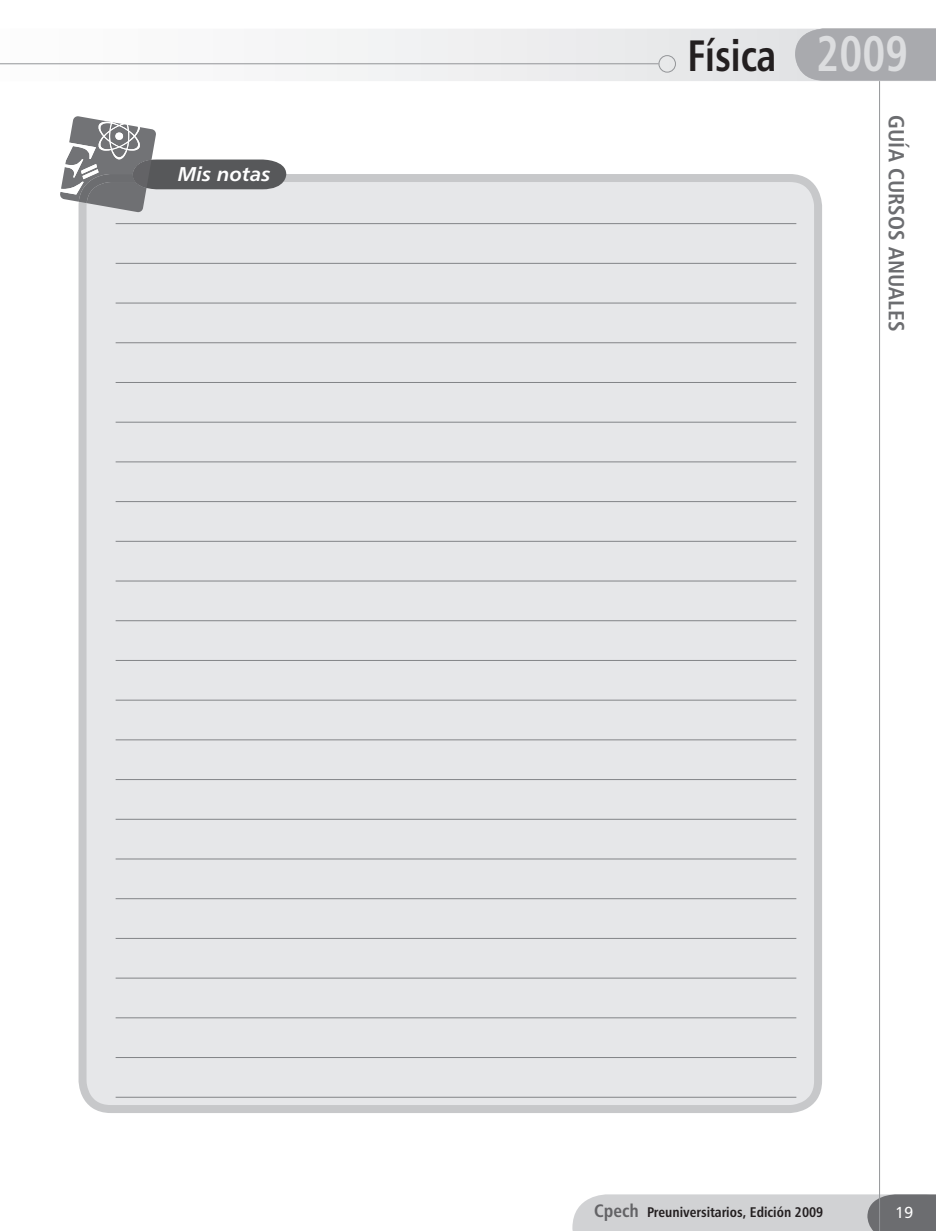
<style>
.page{position:relative;width:936px;height:1231px;background:#fff}
.page>*{position:absolute;margin:0;border:0;box-sizing:border-box;transform-origin:0 0}
.t1{font:44px "Humanist 777 BT Bold Condensed B";color:#231f20;scale:.9 1}
.t2{font:22px "Humanist 777 BT Bold Condensed B";letter-spacing:.01em;color:#6c6d70}
.t3{font:20px "Humanist 777 BT Bold Italic B";color:#fff}
.t4{font:16px "Humanist 777 BT Roman B";color:#fff}
.t5{font:14px "Humanist 777 BT Bold Condensed B";color:#231f20}
.s1{font-size:50px;color:#dcdddf}
.s2{font-size:18px;color:#636366}
</style>
<div class="page">
<svg style="left:572px;top:1194px;width:363px;height:36px;background:#c1c2c4"></svg>
<svg style="left:0;top:29px;width:795px;height:52px"></svg>
<div style="left:795px;top:29px;width:140px;height:52px;background:#a9aaae"></div>
<hr style="left:0;top:63px;width:658px;height:1px;background:#939598">
<div style="left:658px;top:55px;width:18px;height:18px;border:1px solid #939598;border-radius:50%"></div>
<hr style="left:879px;top:81px;width:1px;height:1149px;background:#939598">
<div style="left:78px;top:174px;width:744px;height:938px;background:#e6e7e9"></div>
<hr style="left:116px;top:223px;width:680px;height:1px;background:#808285">
<hr style="left:116px;top:263px;width:680px;height:1px;background:#808285">
<hr style="left:116px;top:303px;width:680px;height:1px;background:#808285">
<hr style="left:116px;top:342px;width:680px;height:1px;background:#808285">
<hr style="left:116px;top:382px;width:680px;height:1px;background:#808285">
<hr style="left:116px;top:422px;width:680px;height:1px;background:#808285">
<hr style="left:116px;top:461px;width:680px;height:1px;background:#808285">
<hr style="left:116px;top:501px;width:680px;height:1px;background:#808285">
<hr style="left:116px;top:541px;width:680px;height:1px;background:#808285">
<hr style="left:116px;top:580px;width:680px;height:1px;background:#808285">
<hr style="left:116px;top:620px;width:680px;height:1px;background:#808285">
<hr style="left:116px;top:660px;width:680px;height:1px;background:#808285">
<hr style="left:116px;top:699px;width:680px;height:1px;background:#808285">
<hr style="left:116px;top:739px;width:680px;height:1px;background:#808285">
<hr style="left:116px;top:779px;width:680px;height:1px;background:#808285">
<hr style="left:116px;top:818px;width:680px;height:1px;background:#808285">
<hr style="left:116px;top:858px;width:680px;height:1px;background:#808285">
<hr style="left:116px;top:898px;width:680px;height:1px;background:#808285">
<hr style="left:116px;top:937px;width:680px;height:1px;background:#808285">
<hr style="left:116px;top:977px;width:680px;height:1px;background:#808285">
<hr style="left:116px;top:1017px;width:680px;height:1px;background:#808285">
<hr style="left:116px;top:1096px;width:680px;height:1px;background:#808285">
<hr style="left:116px;top:1057px;width:680px;height:1px;background:#808285">
<svg style="left:60px;top:116px;width:226px;height:96px"></svg>
<h3 class="t3" style="left:178px;top:161px;width:94px">Mis notas</h3>
<h1 class="t1" style="left:687px;top:28px;width:247px">Física <span class="s1">2009</span></h1>
<h2 class="t2" style="left:910px;top:115px;width:218px;rotate:90deg">GUÍA CURSOS ANUALES</h2>
<p class="t5" style="left:594px;top:1203px;width:230px"><span class="s2">Cpech</span> Preuniversitarios, Edición 2009</p>
<p class="t4" style="left:895px;top:1202px;width:20px">19</p>
</div>
